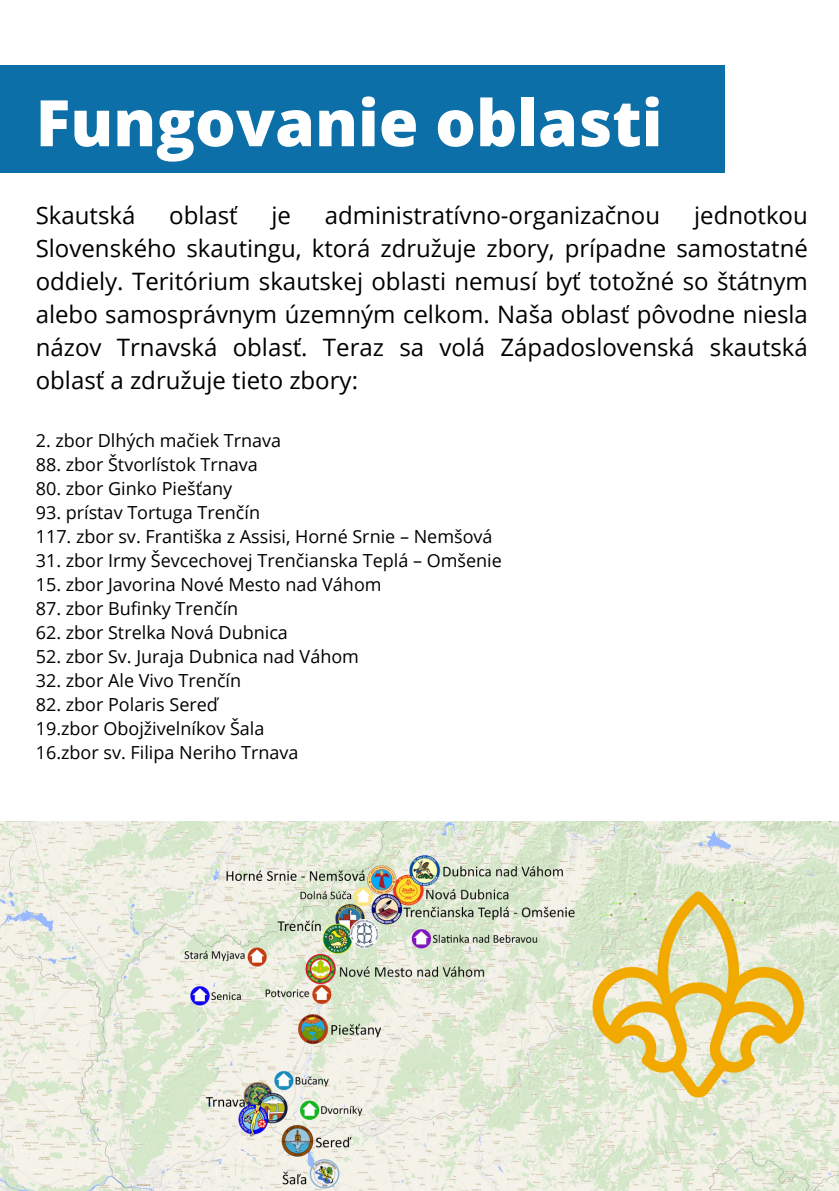
<style>
.page{position:relative;width:839px;height:1191px;background:#fff}
.page>*{position:absolute;margin:0;border:0;box-sizing:border-box;transform-origin:0 0}
.t1{font:800 64.2px "Open Sans";color:#fff}
.t2{font:24px/33px "Open Sans";color:#000;text-align:justify}
.t3{font:18px "Open Sans";color:#000}
</style>
<div class="page">
<div style="left:0;top:66px;width:724px;height:107px;background:#0c6fa8"></div>
<img style="left:0;top:822px;width:838px;height:369px">
<img style="left:587px;top:883px;width:223px;height:223px">
<p class="t1" style="left:36px;top:78px;width:628px">Fungovanie oblasti</p>
<p class="t2" style="left:36px;top:198px;width:101px">Skautská</p>
<p class="t2" style="left:169px;top:198px;width:70px">oblasť</p>
<p class="t2" style="left:271px;top:198px;width:21px">je</p>
<p class="t2" style="left:325px;top:198px;width:337px">administratívno-organizačnou</p>
<p class="t2" style="left:36px;top:198px;width:773px;text-indent:658px">jednotkou Slovenského skautingu, ktorá združuje zbory, prípadne samostatné oddiely. Teritórium skautskej oblasti nemusí byť totožné so štátnym alebo samosprávnym územným celkom. Naša oblasť pôvodne niesla názov Trnavská oblasť. Teraz sa volá Západoslovenská skautská oblasť a združuje tieto zbory:</p>
<p class="t3" style="left:36px;top:428px;width:247px">2. zbor Dlhých mačiek Trnava</p>
<p class="t3" style="left:36px;top:452px;width:224px">88. zbor Štvorlístok Trnava</p>
<p class="t3" style="left:36px;top:476px;width:198px">80. zbor Ginko Piešťany</p>
<p class="t3" style="left:36px;top:500px;width:226px">93. prístav Tortuga Trenčín</p>
<p class="t3" style="left:36px;top:524px;width:458px">117. zbor sv. Františka z Assisi, Horné Srnie – Nemšová</p>
<p class="t3" style="left:36px;top:548px;width:467px">31. zbor Irmy Ševcechovej Trenčianska Teplá – Omšenie</p>
<p class="t3" style="left:36px;top:572px;width:347px">15. zbor Javorina Nové Mesto nad Váhom</p>
<p class="t3" style="left:36px;top:596px;width:204px">87. zbor Bufinky Trenčín</p>
<p class="t3" style="left:36px;top:620px;width:254px">62. zbor Strelka Nová Dubnica</p>
<p class="t3" style="left:36px;top:644px;width:325px">52. zbor Sv. Juraja Dubnica nad Váhom</p>
<p class="t3" style="left:36px;top:668px;width:207px">32. zbor Ale Vivo Trenčín</p>
<p class="t3" style="left:36px;top:692px;width:184px">82. zbor Polaris Sereď</p>
<p class="t3" style="left:36px;top:716px;width:230px">19.zbor Obojživelníkov Šala</p>
<p class="t3" style="left:36px;top:740px;width:264px">16.zbor sv. Filipa Neriho Trnava</p>
</div>
